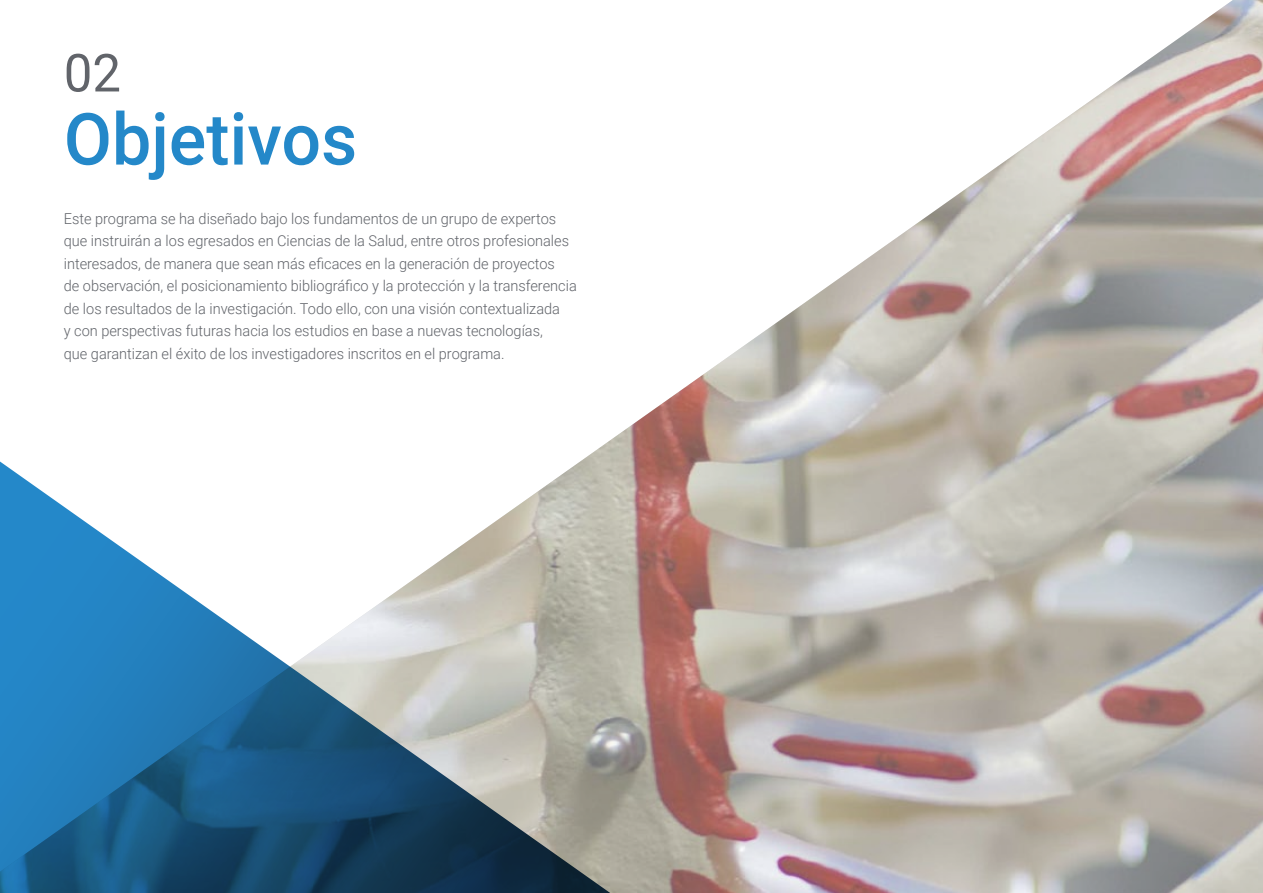
<style>
.page{position:relative;width:1263px;height:893px;background:#fff}
.page>*{position:absolute;margin:0;border:0;box-sizing:border-box;transform-origin:0 0}
.t1{font:500 72px "Roboto";color:#2488c9}
.t2{font:52.5px "Roboto";color:#61646a}
.t3{font:300 15px/22.5px "Roboto";color:#61646a}
</style>
<div class="page">
<img style="left:602px;top:0;width:661px;height:893px">
<svg style="left:0;top:446px;width:640px;height:447px"></svg>
<h2 class="t2" style="left:64px;top:36px;width:59px">02</h2>
<h1 class="t1" style="left:64px;top:89px;width:295px">Objetivos</h1>
<p class="t3" style="left:64px;top:207px;width:514px">Este programa se ha diseñado bajo los fundamentos de un grupo de expertos que instruirán a los egresados en Ciencias de la Salud, entre otros profesionales interesados, de manera que sean más eficaces en la generación de proyectos<br>de observación, el posicionamiento bibliográfico y la protección y la transferencia de los resultados de la investigación. Todo ello, con una visión contextualizada<br>y con perspectivas futuras hacia los estudios en base a nuevas tecnologías,<br>que garantizan el éxito de los investigadores inscritos en el programa.</p>
</div>
